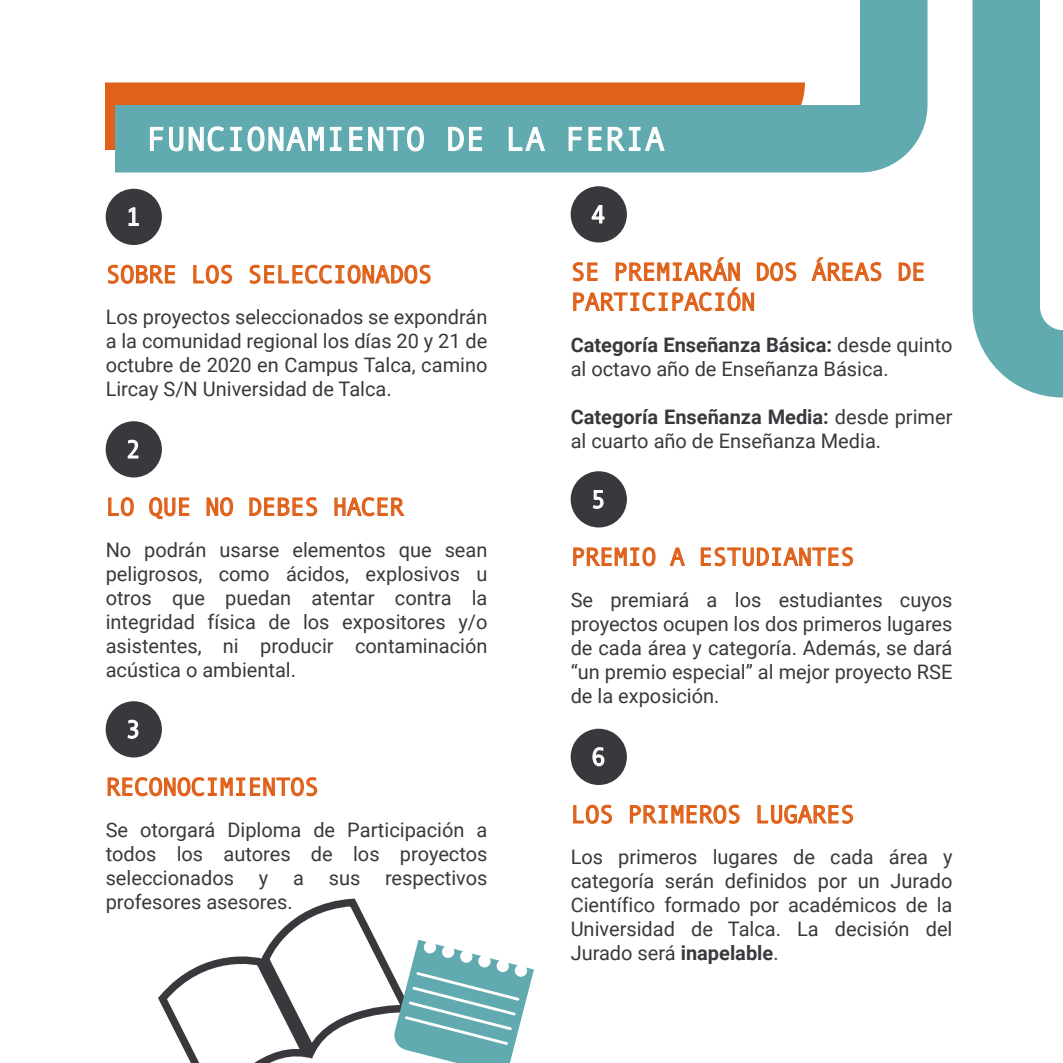
<style>
.page{position:relative;width:1063px;height:1063px;background:#fff}
.page>*{position:absolute;margin:0;border:0;box-sizing:border-box;transform-origin:0 0}
.t1{font:33.25px "Andale Mono";color:#fff}
.t2{font:25px/30px "Andale Mono";letter-spacing:-.035em;color:#df611a}
.t3{font:25px "Andale Mono";color:#fff}
.t4{font:20px/24px "Roboto";color:#3a383d;text-align:justify}
.s1{font-weight:700}
</style>
<div class="page">
<svg style="left:115px;top:0;width:948px;height:398px"></svg>
<svg style="left:149px;top:124px;width:193px;height:28px;background:#88bfc3"></svg>
<svg style="left:349px;top:126px;width:76px;height:26px;background:#8cc1c5"></svg>
<svg style="left:448px;top:126px;width:35px;height:26px"></svg>
<svg style="left:508px;top:126px;width:38px;height:26px"></svg>
<svg style="left:568px;top:126px;width:98px;height:26px;background:#88bfc3"></svg>
<div style="left:106px;top:189px;width:56px;height:56px;background:#3a383d;border-radius:50%"></div>
<svg style="left:128px;top:207px;width:11px;height:19px"></svg>
<svg style="left:107px;top:264px;width:69px;height:20px"></svg>
<svg style="left:193px;top:264px;width:40px;height:20px"></svg>
<svg style="left:249px;top:264px;width:182px;height:21px"></svg>
<div style="left:106px;top:421px;width:56px;height:57px;background:#3a383d;border-radius:50%"></div>
<svg style="left:127px;top:439px;width:12px;height:20px"></svg>
<svg style="left:108px;top:497px;width:26px;height:20px"></svg>
<svg style="left:149px;top:497px;width:41px;height:23px"></svg>
<svg style="left:206px;top:497px;width:28px;height:20px"></svg>
<svg style="left:249px;top:497px;width:69px;height:20px"></svg>
<svg style="left:334px;top:497px;width:71px;height:20px"></svg>
<div style="left:106px;top:701px;width:56px;height:57px;background:#3a383d;border-radius:50%"></div>
<svg style="left:127px;top:719px;width:12px;height:20px"></svg>
<svg style="left:107px;top:777px;width:211px;height:20px"></svg>
<div style="left:571px;top:471px;width:56px;height:57px;background:#3a383d;border-radius:50%"></div>
<svg style="left:592px;top:490px;width:12px;height:19px"></svg>
<svg style="left:573px;top:547px;width:83px;height:20px"></svg>
<svg style="left:669px;top:547px;width:16px;height:19px"></svg>
<svg style="left:700px;top:547px;width:154px;height:20px"></svg>
<div style="left:571px;top:186px;width:56px;height:57px;background:#3a383d;border-radius:50%"></div>
<svg style="left:591px;top:205px;width:14px;height:19px"></svg>
<svg style="left:811px;top:256px;width:71px;height:26px"></svg>
<svg style="left:898px;top:262px;width:26px;height:20px"></svg>
<svg style="left:572px;top:256px;width:225px;height:56px"></svg>
<div style="left:571px;top:729px;width:56px;height:56px;background:#3a383d;border-radius:50%"></div>
<svg style="left:592px;top:747px;width:13px;height:20px"></svg>
<svg style="left:573px;top:804px;width:40px;height:20px"></svg>
<svg style="left:629px;top:804px;width:111px;height:20px"></svg>
<svg style="left:757px;top:804px;width:97px;height:20px"></svg>
<svg style="left:158px;top:898px;width:376px;height:165px"></svg>
<h1 class="t1" style="left:146px;top:117px;width:520px">FUNCIONAMIENTO DE LA FERIA</h1>
<p class="t3" style="left:126px;top:201px;width:16px">1</p>
<p class="t2" style="left:106px;top:258px;width:328px">SOBRE LOS SELECCIONADOS</p>
<p class="t4" style="left:106px;top:304px;width:383px">Los proyectos seleccionados se expondrán a la comunidad regional los días 20 y 21 de octubre de 2020 en Campus Talca, camino Lircay S/N Universidad de Talca.</p>
<p class="t3" style="left:126px;top:433px;width:16px">2</p>
<p class="t2" style="left:106px;top:491px;width:300px">LO QUE NO DEBES HACER</p>
<p class="t4" style="left:106px;top:537px;width:383px">No podrán usarse elementos que sean peligrosos, como ácidos, explosivos u otros que puedan atentar contra la integridad física de los expositores y/o asistentes, ni producir contaminación acústica o ambiental.</p>
<p class="t3" style="left:126px;top:713px;width:16px">3</p>
<p class="t2" style="left:106px;top:771px;width:215px">RECONOCIMIENTOS</p>
<p class="t4" style="left:106px;top:817px;width:383px">Se otorgará Diploma de Participación a todos los autores de los proyectos seleccionados y a sus respectivos profesores asesores.</p>
<p class="t3" style="left:591px;top:198px;width:16px">4</p>
<p class="t2" style="left:571px;top:256px;width:357px">SE PREMIARÁN DOS ÁREAS DE<br>PARTICIPACIÓN</p>
<p class="t4" style="left:571px;top:332px;width:383px"><span class="s1">Categoría Enseñanza Básica:</span> desde quinto al octavo año de Enseñanza Básica.</p>
<p class="t4" style="left:571px;top:404px;width:383px"><span class="s1">Categoría Enseñanza Media:</span> desde primer al cuarto año de Enseñanza Media.</p>
<p class="t3" style="left:591px;top:483px;width:16px">5</p>
<p class="t2" style="left:571px;top:541px;width:286px">PREMIO A ESTUDIANTES</p>
<p class="t4" style="left:571px;top:587px;width:383px">Se premiará a los estudiantes cuyos proyectos ocupen los dos primeros lugares de cada área y categoría. Además, se dará “un premio especial” al mejor proyecto RSE de la exposición.</p>
<p class="t3" style="left:591px;top:741px;width:16px">6</p>
<p class="t2" style="left:571px;top:798px;width:286px">LOS PRIMEROS LUGARES</p>
<p class="t4" style="left:571px;top:844px;width:383px">Los primeros lugares de cada área y categoría serán definidos por un Jurado Científico formado por académicos de la Universidad de Talca. La decisión del Jurado será <span class="s1">inapelable</span>.</p>
</div>
